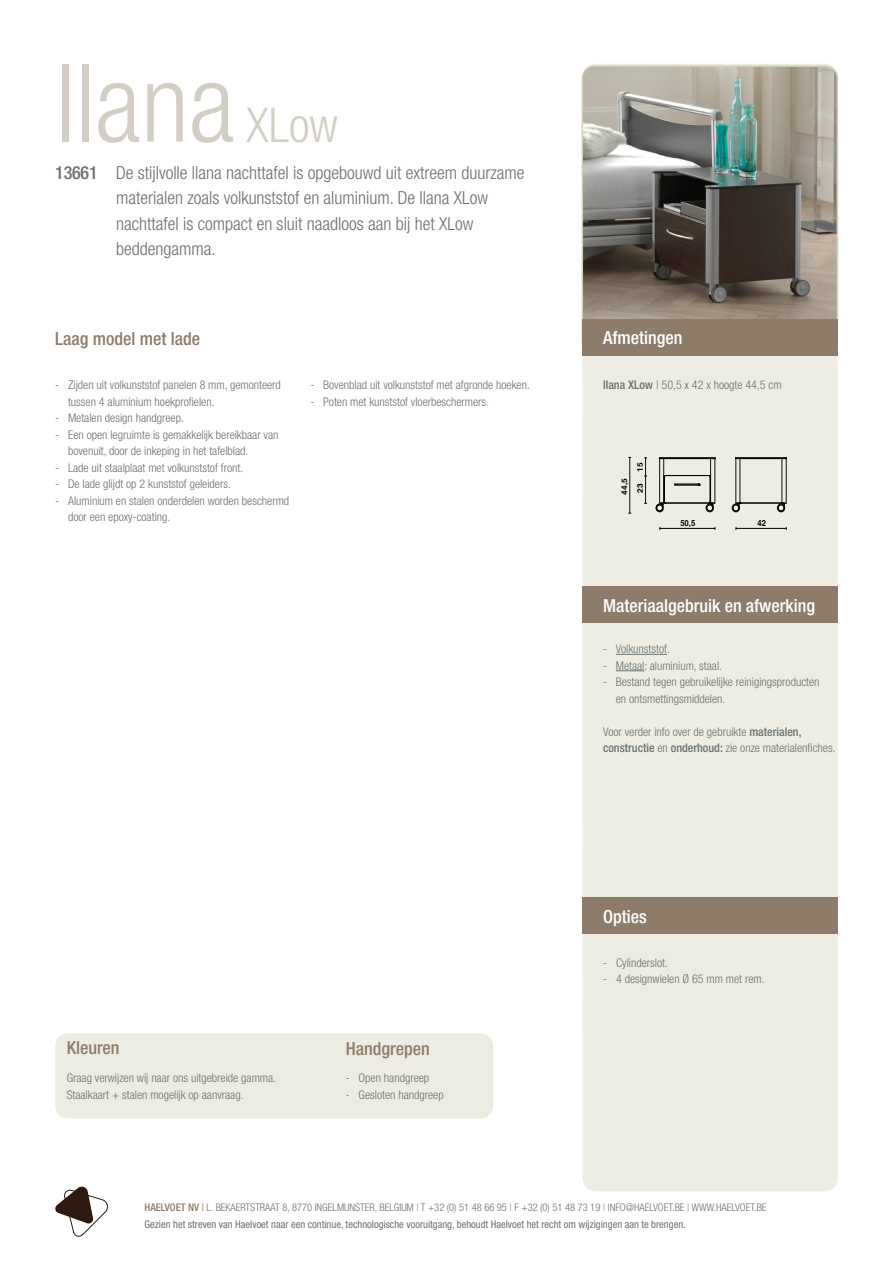
<style>
.page{position:relative;width:893px;height:1263px;background:#fff}
.page>*{position:absolute;margin:0;border:0;box-sizing:border-box;transform-origin:0 0}
.t1{font:300 condensed 108px "Helvetica Neue LT Std";color:#d3cec3}
.t2{font:300 condensed 48px "Helvetica Neue LT Std";color:#d3cec3}
.t3{font:300 condensed 18px/25.5px "Helvetica Neue LT Std";color:#69726f}
.t4{font:500 condensed 18px "Helvetica Neue LT Std";color:#fff}
.t5{font:500 condensed 18px "Helvetica Neue LT Std";color:#8d7c6a}
.t6{font:500 condensed 18px "Helvetica Neue LT Std";letter-spacing:-.01em;color:#69726f}
.t7{font:300 condensed 12px/16.5px "Helvetica Neue LT Std";color:#69726f}
.t8{font:condensed 10.5px "Helvetica Neue LT Std";color:#69726f}
.t9{font:300 condensed 10.5px "Helvetica Neue LT Std";color:#69726f}
.t10{font:700 8.4px "Helvetica";color:#050504;scale:.92 1}
.t11{font:700 7.65px "Helvetica";color:#050504;scale:1.09 1}
.s1{font-weight:500}
.s2{font-weight:500;color:#8d7c6a}
.s3{font-weight:400;color:#8d7c6a}
.s4{color:#8d7c6a}
</style>
<div class="page">
<div style="left:583px;top:214px;width:254px;height:977px;background:#edece2;border-radius:13px"></div>
<div style="left:55px;top:1033px;width:438px;height:85px;background:#edece2;border-radius:13px"></div>
<div style="left:583px;top:897px;width:255px;height:36px;background:#8d7c6a"></div>
<div style="left:583px;top:587px;width:255px;height:36px;background:#8d7c6a"></div>
<svg style="left:55px;top:1187px;width:53px;height:49px"></svg>
<img style="left:582px;top:66px;width:255px;height:288px">
<div style="left:581px;top:65px;width:257px;height:290px;border:2px solid #d1d1b6;border-radius:13px"></div>
<div style="left:583px;top:320px;width:255px;height:36px;background:#8d7c6a"></div>
<svg style="left:656px;top:457px;width:59px;height:55px"></svg>
<hr style="left:629px;top:457px;width:1px;height:56px;background:#050504">
<hr style="left:660px;top:528px;width:55px;height:1px;background:#050504">
<hr style="left:736px;top:528px;width:50px;height:1px;background:#050504">
<svg style="left:644px;top:457px;width:3px;height:47px"></svg>
<hr style="left:736px;top:457px;width:50px;height:1px;background:#050504">
<svg style="left:732px;top:458px;width:55px;height:54px"></svg>
<hr style="left:616px;top:654px;width:51px;height:1px;background:#69726f">
<svg style="left:616px;top:670px;width:28px;height:1px"></svg>
<h1 class="t1" style="left:55px;top:41px;width:181px">Ilana</h1>
<h2 class="t2" style="left:247px;top:97px;width:93px">XLow</h2>
<h3 class="t3" style="left:116px;top:159px;width:410px">De stijlvolle Ilana nachttafel is opgebouwd uit extreem duurzame materialen zoals volkunststof en aluminium. De Ilana XLow nachttafel is compact en sluit naadloos aan bij het XLow beddengamma.</h3>
<h3 class="t6" style="left:55px;top:162px;width:44px">13661</h3>
<h3 class="t5" style="left:55px;top:327px;width:146px">Laag model met lade</h3>
<p class="t7" style="left:68px;top:376px;width:214px;text-indent:-13px">- Zijden uit volkunststof panelen 8 mm, gemonteerd tussen 4 aluminium hoekprofielen.</p>
<p class="t7" style="left:55px;top:409px;width:130px">- Metalen design handgreep.</p>
<p class="t7" style="left:68px;top:426px;width:212px;text-indent:-13px">- Een open legruimte is gemakkelijk bereikbaar van bovenuit, door de inkeping in het tafelblad.</p>
<p class="t7" style="left:55px;top:459px;width:189px">- Lade uit staalplaat met volkunststof front.</p>
<p class="t7" style="left:55px;top:475px;width:177px">- De lade glijdt op 2 kunststof geleiders.</p>
<p class="t7" style="left:68px;top:492px;width:223px;text-indent:-13px">- Aluminium en stalen onderdelen worden beschermd door een epoxy-coating.</p>
<p class="t7" style="left:310px;top:376px;width:221px">- Bovenblad uit volkunststof met afgronde hoeken.</p>
<p class="t7" style="left:310px;top:393px;width:180px">- Poten met kunststof vloerbeschermers.</p>
<h3 class="t5" style="left:67px;top:1037px;width:54px">Kleuren</h3>
<p class="t7" style="left:67px;top:1069px;width:211px">Graag verwijzen wij naar ons uitgebreide gamma.<br>Staalkaart + stalen mogelijk op aanvraag.</p>
<h3 class="t5" style="left:346px;top:1037px;width:85px">Handgrepen</h3>
<p class="t7" style="left:346px;top:1069px;width:85px">- Open handgreep</p>
<p class="t7" style="left:346px;top:1086px;width:99px">- Gesloten handgreep</p>
<h3 class="t4" style="left:603px;top:327px;width:81px">Afmetingen</h3>
<p class="t7" style="left:603px;top:376px;width:180px"><span class="s1">Ilana XLow</span> | 50,5 x 42 x hoogte 44,5 cm</p>
<p class="t11" style="left:620px;top:495px;width:16px;rotate:-90deg">44,5</p>
<p class="t11" style="left:636px;top:472px;width:10px;rotate:-90deg">15</p>
<p class="t11" style="left:636px;top:493px;width:10px;rotate:-90deg">23</p>
<p class="t10" style="left:680px;top:518px;width:18px">50,5</p>
<p class="t10" style="left:757px;top:517px;width:11px">42</p>
<h3 class="t4" style="left:603px;top:595px;width:214px">Materiaalgebruik en afwerking</h3>
<p class="t7" style="left:603px;top:640px;width:68px">- Volkunststof.</p>
<p class="t7" style="left:603px;top:657px;width:121px">- Metaal: aluminium, staal.</p>
<p class="t7" style="left:616px;top:673px;width:205px;text-indent:-13px">- Bestand tegen gebruikelijke reinigingsproducten en ontsmettingsmiddelen.</p>
<p class="t7" style="left:603px;top:723px;width:234px">Voor verder info over de gebruikte <span class="s1">materialen, constructie</span> en <span class="s1">onderhoud:</span> zie onze materialenfiches.</p>
<h3 class="t4" style="left:603px;top:906px;width:45px">Opties</h3>
<p class="t7" style="left:603px;top:954px;width:66px">- Cylinderslot.</p>
<p class="t7" style="left:603px;top:970px;width:163px">- 4 designwielen Ø 65 mm met rem.</p>
<p class="t9" style="left:145px;top:1201px;width:623px"><span class="s2">HAELVOET NV</span> <span class="s3">|</span> L. BEKAERTSTRAAT 8, 8770 INGELMUNSTER, BELGIUM <span class="s4">|</span> T +32 (0) 51 48 66 95 <span class="s4">|</span> F +32 (0) 51 48 73 19 <span class="s4">|</span> INFO@HAELVOET.BE <span class="s4">|</span> WWW.HAELVOET.BE</p>
<p class="t8" style="left:145px;top:1218px;width:543px">Gezien het streven van Haelvoet naar een continue, technologische vooruitgang, behoudt Haelvoet het recht om wijzigingen aan te brengen.</p>
</div>
